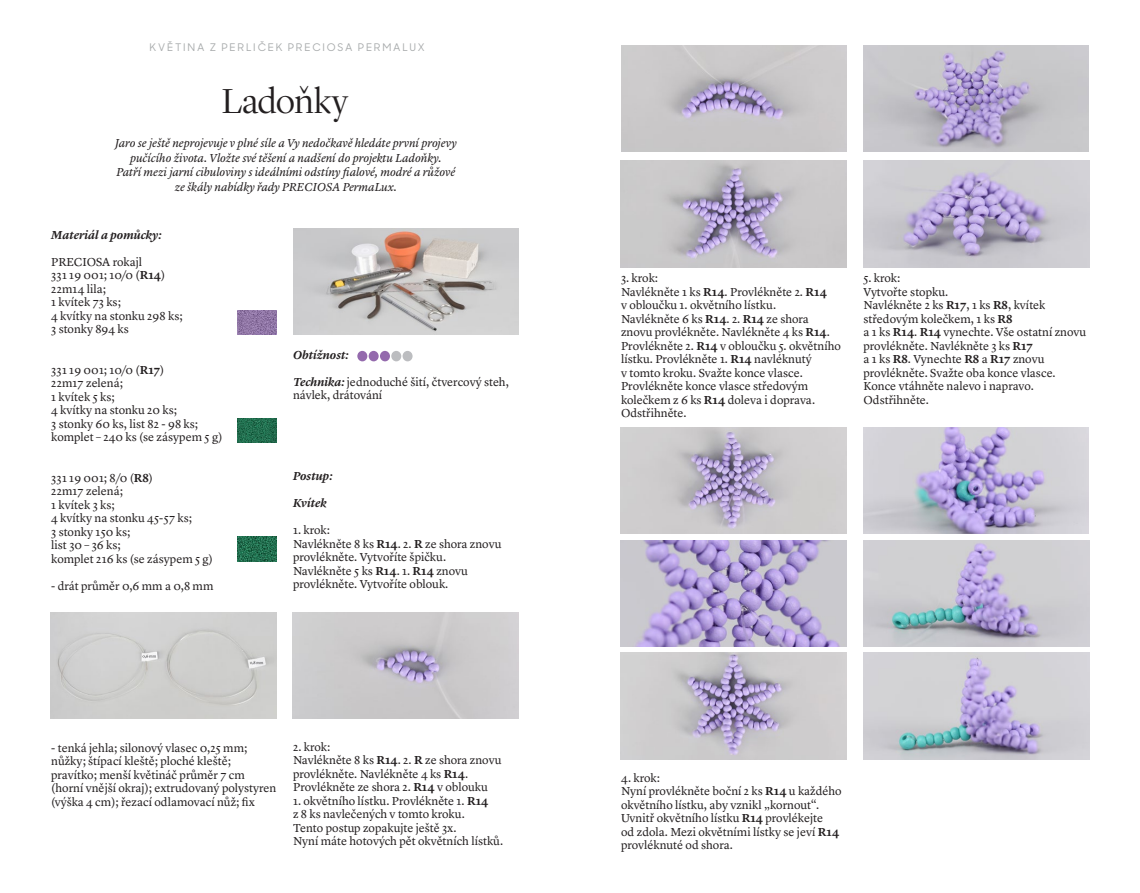
<style>
.page{position:relative;width:1140px;height:893px;background:#fff}
.page>*{position:absolute;margin:0;border:0;box-sizing:border-box;transform-origin:0 0}
.t1{font:300 36px "Lyon Display";letter-spacing:-.015em;color:#231f20}
.t2{font:12px/13.5px "Lyon Text";color:#231f20}
.t3{font:italic 12px/14.4px "Lyon Text";letter-spacing:-.005em;color:#231f20;text-align:center}
.t4{font:italic 600 12px "Lyon Text";letter-spacing:-.005em;color:#231f20}
.t5{font:500 10.5px "Sharp Sans Display No 1";letter-spacing:.17em;color:#a8abac}
.s1{font-weight:600}
.s2{font-weight:600;font-style:italic}
</style>
<div class="page">
<img style="left:238px;top:310px;width:38px;height:24px">
<img style="left:238px;top:418px;width:38px;height:24px">
<img style="left:238px;top:537px;width:38px;height:24px">
<div style="left:357px;top:351px;width:10px;height:10px;background:#946aad;border-radius:50%"></div>
<div style="left:368px;top:351px;width:11px;height:10px;background:#946aad;border-radius:50%"></div>
<div style="left:380px;top:351px;width:10px;height:10px;background:#946aad;border-radius:50%"></div>
<div style="left:402px;top:351px;width:10px;height:10px;background:#bcbdc0;border-radius:50%"></div>
<div style="left:391px;top:351px;width:10px;height:10px;background:#bcbdc0;border-radius:50%"></div>
<div style="left:51px;top:612px;width:225px;height:107px;background:#cfcfcd"></div>
<img style="left:293px;top:228px;width:225px;height:106px">
<img style="left:293px;top:612px;width:225px;height:107px">
<img style="left:621px;top:45px;width:225px;height:107px">
<img style="left:863px;top:45px;width:226px;height:107px">
<img style="left:863px;top:161px;width:226px;height:106px">
<img style="left:863px;top:427px;width:226px;height:107px">
<img style="left:863px;top:540px;width:226px;height:106px">
<img style="left:863px;top:653px;width:226px;height:106px">
<img style="left:621px;top:161px;width:225px;height:106px">
<img style="left:621px;top:427px;width:225px;height:107px">
<img style="left:621px;top:540px;width:225px;height:106px">
<img style="left:621px;top:653px;width:225px;height:106px">
<p class="t5" style="left:150px;top:40px;width:277px">KVĚTINA Z PERLIČEK PRECIOSA PERMALUX</p>
<h1 class="t1" style="left:222px;top:75px;width:128px">Ladoňky</h1>
<p class="t3" style="left:115px;top:135px;width:343px">Jaro se ještě neprojevuje v plné síle a Vy nedočkavě hledáte první projevy pučícího života. Vložte své těšení a nadšení do projektu Ladoňky.<br>Patří mezi jarní cibuloviny s ideálními odstíny fialové, modré a růžové ze škály nabídky řady PRECIOSA PermaLux.</p>
<p class="t4" style="left:51px;top:225px;width:112px">Materiál a pomůcky:</p>
<p class="t2" style="left:51px;top:254px;width:133px">PRECIOSA rokajl<br>331 19 001; 10/0 (<span class="s1">R14</span>)<br>22m14 lila;<br>1 kvítek 73 ks;<br>4 kvítky na stonku 298 ks;<br>3 stonky 894 ks</p>
<p class="t2" style="left:51px;top:362px;width:173px">331 19 001; 10/0 (<span class="s1">R17</span>)<br>22m17 zelená;<br>1 kvítek 5 ks;<br>4 kvítky na stonku 20 ks;<br>3 stonky 60 ks, list 82 - 98 ks; komplet – 240 ks (se zásypem 5 g)</p>
<p class="t2" style="left:51px;top:470px;width:163px">331 19 001; 8/0 (<span class="s1">R8</span>)<br>22m17 zelená;<br>1 kvítek 3 ks;<br>4 kvítky na stonku 45-57 ks;<br>3 stonky 150 ks;<br>list 30 – 36 ks;<br>komplet 216 ks (se zásypem 5 g)</p>
<p class="t2" style="left:51px;top:578px;width:164px">- drát průměr 0,6 mm a 0,8 mm</p>
<p class="t4" style="left:293px;top:346px;width:57px">Obtížnost:</p>
<p class="t2" style="left:293px;top:374px;width:217px"><span class="s2">Technika:</span> jednoduché šití, čtvercový steh, návlek, drátování</p>
<p class="t4" style="left:293px;top:467px;width:41px">Postup:</p>
<p class="t4" style="left:293px;top:494px;width:35px">Kvítek</p>
<p class="t2" style="left:293px;top:523px;width:210px">1. krok:<br>Navlékněte 8 ks <span class="s1">R14</span>. 2. <span class="s1">R</span> ze shora znovu provlékněte. Vytvoříte špičku.<br>Navlékněte 5 ks <span class="s1">R14</span>. 1. <span class="s1">R14</span> znovu provlékněte. Vytvoříte oblouk.</p>
<p class="t2" style="left:51px;top:740px;width:226px">- tenká jehla; silonový vlasec 0,25 mm; nůžky; štípací kleště; ploché kleště; pravítko; menší květináč průměr 7 cm (horní vnější okraj); extrudovaný polystyren (výška 4 cm); řezací odlamovací nůž; fix</p>
<p class="t2" style="left:293px;top:739px;width:210px">2. krok:<br>Navlékněte 8 ks <span class="s1">R14</span>. 2. <span class="s1">R</span> ze shora znovu provlékněte. Navlékněte 4 ks <span class="s1">R14</span>.<br>Provlékněte ze shora 2. <span class="s1">R14</span> v oblouku</p>
<p class="t2" style="left:293px;top:793px;width:212px">1. okvětního lístku. Provlékněte 1. <span class="s1">R14<br></span>z 8 ks navlečených v tomto kroku.<br>Tento postup zopakujte ještě 3x.<br>Nyní máte hotových pět okvětních lístků.</p>
<p class="t2" style="left:621px;top:271px;width:221px">3. krok:<br>Navlékněte 1 ks <span class="s1">R14</span>. Provlékněte 2. <span class="s1">R14<br></span>v obloučku 1. okvětního lístku.<br>Navlékněte 6 ks <span class="s1">R14</span>. 2. <span class="s1">R14</span> ze shora znovu provlékněte. Navlékněte 4 ks <span class="s1">R14</span>.<br>Provlékněte 2. <span class="s1">R14</span> v obloučku 5. okvětního lístku. Provlékněte 1. <span class="s1">R14</span> navléknutý<br>v tomto kroku. Svažte konce vlasce.<br>Provlékněte konce vlasce středovým kolečkem z 6 ks <span class="s1">R14</span> doleva i doprava.<br>Odstřihněte.</p>
<p class="t2" style="left:863px;top:271px;width:224px">5. krok:<br>Vytvořte stopku.<br>Navlékněte 2 ks <span class="s1">R17</span>, 1 ks <span class="s1">R8</span>, kvítek středovým kolečkem, 1 ks <span class="s1">R8<br></span>a 1 ks <span class="s1">R14</span>. <span class="s1">R14</span> vynechte. Vše ostatní znovu provlékněte. Navlékněte 3 ks <span class="s1">R17<br></span>a 1 ks <span class="s1">R8</span>. Vynechte <span class="s1">R8</span> a <span class="s1">R17</span> znovu provlékněte. Svažte oba konce vlasce.<br>Konce vtáhněte nalevo i napravo.<br>Odstřihněte.</p>
<p class="t2" style="left:621px;top:770px;width:222px">4. krok:<br>Nyní provlékněte boční 2 ks <span class="s1">R14</span> u každého okvětního lístku, aby vznikl „kornout“.<br>Uvnitř okvětního lístku <span class="s1">R14</span> provlékejte<br>od zdola. Mezi okvětními lístky se jeví <span class="s1">R14 </span>provléknuté od shora.</p>
</div>
